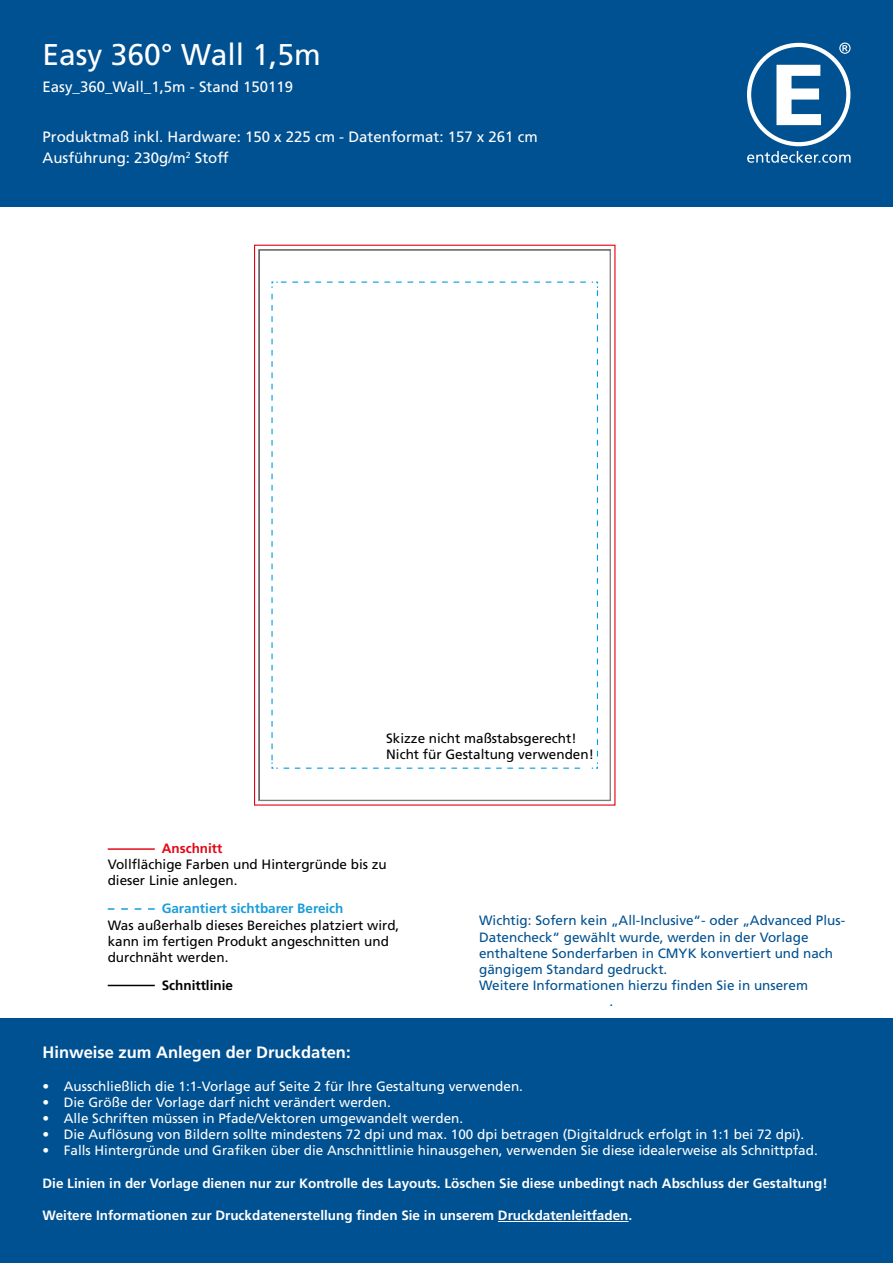
<style>
.page{position:relative;width:893px;height:1263px;background:#fff}
.page>*{position:absolute;margin:0;border:0;box-sizing:border-box;transform-origin:0 0}
.t1{font:30px "Frutiger LT Std";color:#fff}
.t2{font:700 16.5px "Frutiger LT Std";color:#fff}
.t3{font:15px/21px "Frutiger LT Std";color:#fff}
.t4{font:13.5px "Frutiger LT Std";color:#fff}
.t5{font:13.5px/16.2px "Frutiger LT Std";color:#005191}
.t6{font:13.5px/16.2px "Frutiger LT Std";color:#000}
.t7{font:700 13.5px "Frutiger LT Std";color:#fff}
.t8{font:700 13.5px "Frutiger LT Std";color:#1b9dd9}
.t9{font:700 13.5px "Frutiger LT Std";color:#000}
.t10{font:700 13.5px "Frutiger LT Std";color:#e30917}
</style>
<div class="page">
<div style="left:0;top:1018px;width:893px;height:245px;background:#005191"></div>
<div style="left:0;top:0;width:893px;height:206px;background:#005191"></div>
<svg style="left:747px;top:43px;width:104px;height:120px"></svg>
<hr style="left:108px;top:848px;width:47px;height:2px;background:#e30c1a">
<svg style="left:108px;top:908px;width:47px;height:2px"></svg>
<hr style="left:108px;top:985px;width:47px;height:1px;background:#000">
<hr style="left:498px;top:1221px;width:130px;height:1px;background:#fff">
<svg style="left:271px;top:281px;width:328px;height:488px"></svg>
<h1 class="t1" style="left:43px;top:37px;width:280px">Easy 360° Wall 1,5m</h1>
<p class="t3" style="left:43px;top:76px;width:252px">Easy_360_Wall_1,5m - Stand 150119</p>
<p class="t3" style="left:43px;top:126px;width:497px">Produktmaß inkl. Hardware: 150 x 225 cm - Datenformat: 157 x 261 cm<br>Ausführung: 230g/m<sup>2</sup> Stoff</p>
<p class="t6" style="left:386px;top:730px;width:209px">Skizze nicht maßstabsgerecht!<br>Nicht für Gestaltung verwenden!</p>
<p class="t10" style="left:162px;top:840px;width:62px">Anschnitt</p>
<p class="t6" style="left:108px;top:856px;width:281px">Vollflächige Farben und Hintergründe bis zu dieser Linie anlegen.</p>
<p class="t8" style="left:162px;top:901px;width:183px">Garantiert sichtbarer Bereich</p>
<p class="t6" style="left:108px;top:917px;width:293px">Was außerhalb dieses Bereiches platziert wird, kann im fertigen Produkt angeschnitten und durchnäht werden.</p>
<p class="t9" style="left:162px;top:978px;width:73px">Schnittlinie</p>
<p class="t5" style="left:479px;top:913px;width:368px">Wichtig: Sofern kein „All-Inclusive“- oder „Advanced Plus-Datencheck“ gewählt wurde, werden in der Vorlage enthaltene Sonderfarben in CMYK konvertiert und nach gängigem Standard gedruckt.<br>Weitere Informationen hierzu finden Sie in unserem</p>
<p class="t2" style="left:43px;top:1043px;width:310px">Hinweise zum Anlegen der Druckdaten:</p>
<p class="t4" style="left:43px;top:1078px;width:482px">• Ausschließlich die 1:1-Vorlage auf Seite 2 für Ihre Gestaltung verwenden.</p>
<p class="t4" style="left:43px;top:1094px;width:350px">• Die Größe der Vorlage darf nicht verändert werden.</p>
<p class="t4" style="left:43px;top:1110px;width:422px">• Alle Schriften müssen in Pfade/Vektoren umgewandelt werden.</p>
<p class="t4" style="left:43px;top:1126px;width:763px">• Die Auflösung von Bildern sollte mindestens 72 dpi und max. 100 dpi betragen (Digitaldruck erfolgt in 1:1 bei 72 dpi).</p>
<p class="t4" style="left:43px;top:1143px;width:777px">• Falls Hintergründe und Grafiken über die Anschnittlinie hinausgehen, verwenden Sie diese idealerweise als Schnittpfad.</p>
<p class="t7" style="left:43px;top:1175px;width:787px">Die Linien in der Vorlage dienen nur zur Kontrolle des Layouts. Löschen Sie diese unbedingt nach Abschluss der Gestaltung!</p>
<p class="t7" style="left:43px;top:1207px;width:591px">Weitere Informationen zur Druckdatenerstellung finden Sie in unserem Druckdatenleitfaden.</p>
</div>
